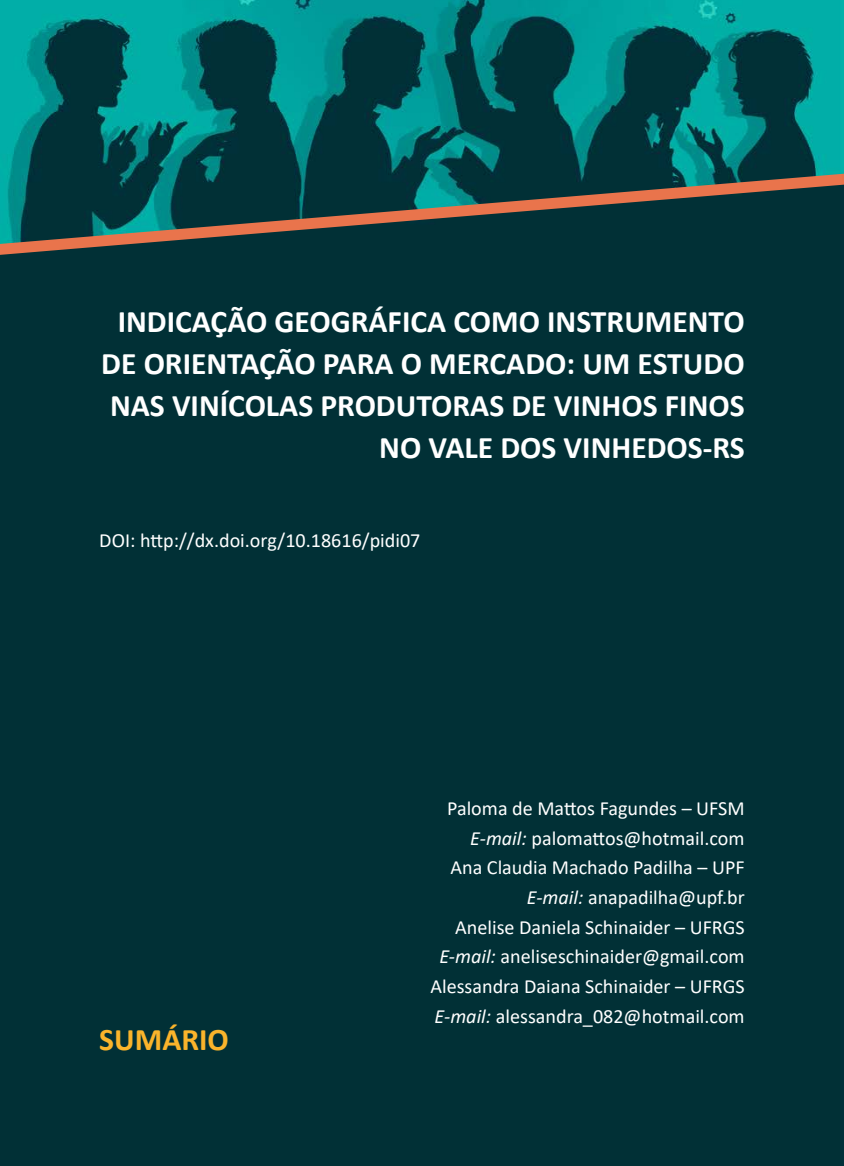
<style>
.page{position:relative;width:844px;height:1166px;background:#fff}
.page>*{position:absolute;margin:0;border:0;box-sizing:border-box;transform-origin:0 0}
.t1{font:700 31.5px/42px "Calibri";color:#fff;text-align:right}
.t2{font:700 31.5px "Calibri";color:#fab42b}
.t3{font:20.12px/29.8px "Calibri";color:#fff;text-align:right}
.s1{font-style:italic}
</style>
<div class="page">
<img style="left:0;top:0;width:843px;height:1166px">
<img style="left:0;top:174px;width:843px;height:81px">
<h1 class="t1" style="left:101px;top:300px;width:644px">INDICAÇÃO GEOGRÁFICA COMO INSTRUMENTO DE ORIENTAÇÃO PARA O MERCADO: UM ESTUDO NAS VINÍCOLAS PRODUTORAS DE VINHOS FINOS NO VALE DOS VINHEDOS-RS</h1>
<p class="t3" style="left:99px;top:525px;width:322px">DOI: http://dx.doi.org/10.18616/pidi07</p>
<h1 class="t2" style="left:99px;top:1017px;width:131px">SUMÁRIO</h1>
<p class="t3" style="left:430px;top:793px;width:315px">Paloma de Mattos Fagundes – UFSM <span class="s1">E-mail:</span> palomattos@hotmail.com<br>Ana Claudia Machado Padilha – UPF <span class="s1">E-mail:</span> anapadilha@upf.br<br>Anelise Daniela Schinaider – UFRGS <span class="s1">E-mail:</span> aneliseschinaider@gmail.com Alessandra Daiana Schinaider – UFRGS <span class="s1">E-mail:</span> alessandra_082@hotmail.com</p>
</div>
